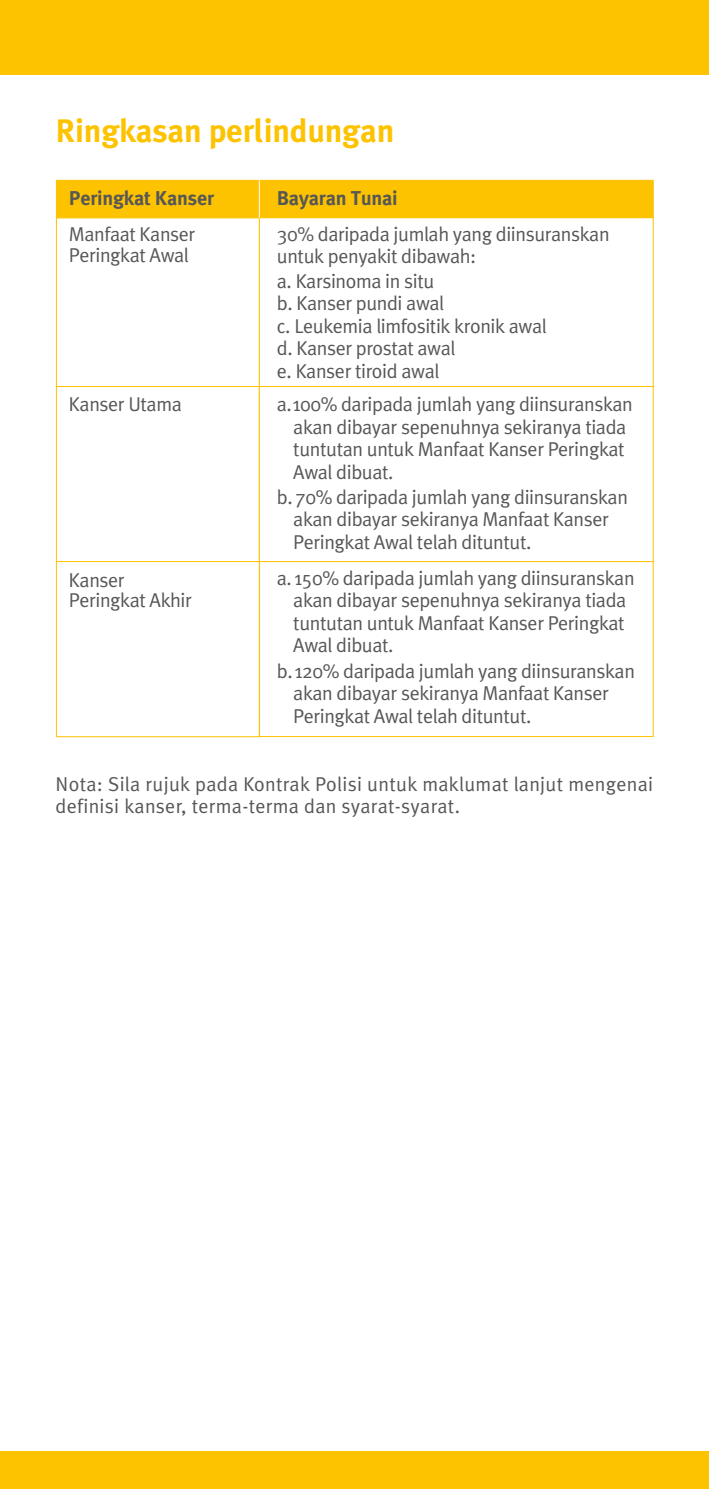
<style>
.page{position:relative;width:709px;height:1489px;background:#fff}
.page>*{position:absolute;margin:0;border:0;box-sizing:border-box;transform-origin:0 0}
.t1{font:700 32.5px "Meta Plus";letter-spacing:-.005em;color:#fdc300}
.t2{font:20px/22.5px "Meta Plus";letter-spacing:-.02em;color:#575756}
.t3{font:20px/22.5px "Meta Plus";letter-spacing:.015em;color:#575756}
.t4{font:700 20px "Meta Plus";letter-spacing:-.01em;color:#575756}
</style>
<div class="page">
<div style="left:0;top:0;width:709px;height:74px;background:#fdc300"></div>
<div style="left:0;top:1451px;width:709px;height:37px;background:#fdc300"></div>
<div style="left:56px;top:180px;width:597px;height:38px;background:#fdc300;border:1px solid #fdc300"></div>
<div style="left:56px;top:386px;width:204px;height:176px;background:#fff;border:1px solid #fdc300"></div>
<div style="left:259px;top:386px;width:394px;height:176px;background:#fff;border:1px solid #fdc300"></div>
<div style="left:56px;top:217px;width:204px;height:170px;background:#fff;border:1px solid #fdc300"></div>
<div style="left:56px;top:561px;width:204px;height:176px;background:#fff;border:1px solid #fdc300"></div>
<div style="left:259px;top:561px;width:394px;height:176px;background:#fff;border:1px solid #fdc300"></div>
<hr style="left:259px;top:180px;width:1px;height:38px;background:#fff">
<h1 class="t1" style="left:56px;top:112px;width:340px">Ringkasan perlindungan</h1>
<p class="t4" style="left:69px;top:187px;width:147px">Peringkat Kanser</p>
<p class="t4" style="left:277px;top:187px;width:122px">Bayaran Tunai</p>
<p class="t2" style="left:69px;top:224px;width:128px;line-height:20px">Manfaat Kanser<br>Peringkat Awal</p>
<p class="t2" style="left:69px;top:393px;width:114px">Kanser Utama</p>
<p class="t2" style="left:69px;top:570px;width:124px;line-height:20px">Kanser<br>Peringkat Akhir</p>
<p class="t2" style="left:277px;top:224px;width:334px;line-height:21.2px">30% daripada jumlah yang diinsuranskan untuk penyakit dibawah:</p>
<p class="t2" style="left:277px;top:269px;width:271px">a. Karsinoma in situ<br>b. Kanser pundi awal<br>c. Leukemia limfositik kronik awal d. Kanser prostat awal<br>e. Kanser tiroid awal</p>
<p class="t2" style="left:293px;top:393px;width:341px;text-indent:-16px">a.100% daripada jumlah yang diinsuranskan akan dibayar sepenuhnya sekiranya tiada tuntutan untuk Manfaat Kanser Peringkat Awal dibuat.</p>
<p class="t2" style="left:293px;top:485px;width:336px;text-indent:-16px">b.70% daripada jumlah yang diinsuranskan akan dibayar sekiranya Manfaat Kanser<br>Peringkat Awal telah dituntut.</p>
<p class="t2" style="left:293px;top:566px;width:343px;text-indent:-16px">a. 150% daripada jumlah yang diinsuranskan akan dibayar sepenuhnya sekiranya tiada tuntutan untuk Manfaat Kanser Peringkat Awal dibuat.</p>
<p class="t2" style="left:293px;top:659px;width:343px;text-indent:-16px">b.120% daripada jumlah yang diinsuranskan akan dibayar sekiranya Manfaat Kanser<br>Peringkat Awal telah dituntut.</p>
<p class="t3" style="left:56px;top:772px;width:599px">Nota: Sila rujuk pada Kontrak Polisi untuk maklumat lanjut mengenai definisi kanser, terma-terma dan syarat-syarat.</p>
</div>
